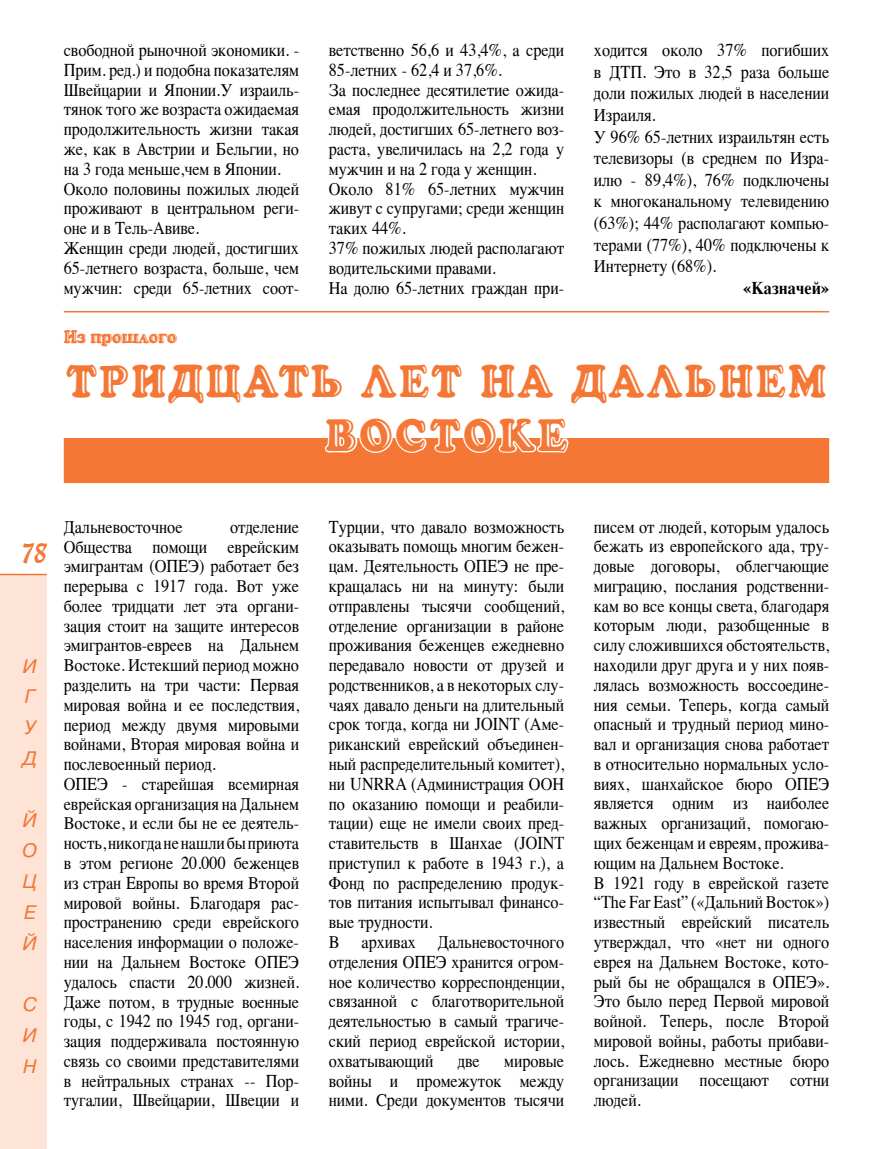
<style>
.page{position:relative;width:893px;height:1149px;background:#fff}
.page>*{position:absolute;margin:0;border:0;box-sizing:border-box;transform-origin:0 0}
.t1{font:900 45px/54px "Cooper Hilite CY";letter-spacing:.075em;color:#f47735;text-align:center;scale:.9 1}
.t2{font:27px "Cascade Script";color:#f47735;scale:.9 1}
.t3{font:italic 19.5px/30.8px "Pragmatica C";color:#f47735;text-align:justify}
.t4{font:18px/19.8px "Times";color:#000;scale:.9 1}
.t5{font:700 18px "Times";color:#000;scale:.9 1}
.t6{font:900 18px "Cooper Hilite CY";letter-spacing:-.03em;color:#f47735;scale:.9 1}
</style>
<div class="page">
<div style="left:0;top:574px;width:47px;height:574px;background:#fde4d7"></div>
<hr style="left:0;top:573px;width:47px;height:2px;background:#f47735">
<svg style="left:63px;top:311px;width:767px;height:173px"></svg>
<hr style="left:64px;top:311px;width:765px;height:1px;background:#f47735">
<p class="t4" style="left:64px;top:39px;width:263px">свободной рыночной экономики. -<br>Прим. ред.) и подобна показателям<br>Швейцарии и Японии.У израиль&shy;тянок того же возраста ожидаемая продолжительность жизни такая же, как в Австрии и Бельгии, но на 3 года меньше,чем в Японии.<br>Около половины пожилых людей проживают в центральном реги&shy;оне и в Тель-Авиве.<br>Женщин среди людей, достигших<br>65-летнего возраста, больше, чем мужчин: среди 65-летних соот-</p>
<p class="t4" style="left:329px;top:39px;width:263px">ветственно 56,6 и 43,4%, а среди<br>85-летних - 62,4 и 37,6%.<br>За последнее десятилетие ожида&shy;емая продолжительность жизни людей, достигших 65-летнего воз&shy;раста, увеличилась на 2,2 года у мужчин и на 2 года у женщин.<br>Около 81% 65-летних мужчин живут с супругами; среди женщин таких 44%.<br>37% пожилых людей располагают водительскими правами.<br>На долю 65-летних граждан при-</p>
<p class="t4" style="left:594px;top:38px;width:263px;line-height:21.6px">ходится около 37% погибших в ДТП. Это в 32,5 раза больше доли пожилых людей в населении<br>Израиля.<br>У 96% 65-летних израильтян есть телевизоры (в среднем по Изра&shy;илю - 89,4%), 76% подключены к многоканальному телевидению (63%); 44% располагают компью&shy;терами (77%), 40% подключены к<br>Интернету (68%).</p>
<p class="t5" style="left:743px;top:270px;width:97px">«Казначей»</p>
<p class="t6" style="left:64px;top:325px;width:128px">Из прошлого</p>
<h1 class="t1" style="left:67px;top:353px;width:845px">ТРИДЦАТЬ ЛЕТ НА ДАЛЬНЕМ<br>ВОСТОКЕ</h1>
<h2 class="t2" style="left:20px;top:537px;width:32px">78</h2>
<p class="t3" style="left:23px;top:650px;width:16px">И Г У Д</p>
<p class="t3" style="left:22px;top:804px;width:16px">Й O Ц Е Й</p>
<p class="t3" style="left:23px;top:988px;width:16px">С И Н</p>
<p class="t4" style="left:64px;top:515px;width:263px;text-indent:166px">отделение<br>Общества помощи еврейским эмигрантам (ОПЕЭ) работает без перерыва с 1917 года. Вот уже более тридцати лет эта органи&shy;зация стоит на защите интересов эмигрантов-евреев на Дальнем<br>Востоке. Истекший период можно разделить на три части: Первая мировая война и ее последствия, период между двумя мировыми войнами, Вторая мировая война и послевоенный период.<br>ОПЕЭ - старейшая всемирная еврейская организация на Дальнем<br>Востоке, и если бы не ее деятель&shy;ность, никогда не нашли бы приюта в этом регионе 20.000 беженцев из стран Европы во время Второй мировой войны. Благодаря рас&shy;пространению среди еврейского населения информации о положе&shy;нии на Дальнем Востоке ОПЕЭ удалось спасти 20.000 жизней.<br>Даже потом, в трудные военные годы, с 1942 по 1945 год, органи&shy;зация поддерживала постоянную связь со своими представителями в нейтральных странах -- Пор&shy;тугалии, Швейцарии, Швеции и</p>
<p class="t4" style="left:329px;top:515px;width:263px">Турции, что давало возможность оказывать помощь многим бежен&shy;цам. Деятельность ОПЕЭ не пре&shy;кращалась ни на минуту: были отправлены тысячи сообщений, отделение организации в районе проживания беженцев ежедневно передавало новости от друзей и родственников, а в некоторых слу&shy;чаях давало деньги на длительный срок тогда, когда ни JOINT (Аме&shy;риканский еврейский объединен&shy;ный распределительный комитет), ни UNRRA (Администрация ООН по оказанию помощи и реабили&shy;тации) еще не имели своих пред&shy;ставительств в Шанхае (JOINT приступил к работе в 1943 г.), а<br>Фонд по распределению продук&shy;тов питания испытывал финансо&shy;вые трудности.<br>В архивах Дальневосточного отделения ОПЕЭ хранится огром&shy;ное количество корреспонденции, связанной с благотворительной деятельностью в самый трагиче&shy;ский период еврейской истории, охватывающий</p>
<p class="t4" style="left:64px;top:515px;width:133px">Дальневосточное</p>
<p class="t4" style="left:329px;top:1048px;width:263px;text-align:justify;text-indent:175px">мировые войны и промежуток между ними. Среди документов тысячи</p>
<p class="t4" style="left:458px;top:1048px;width:26px">две</p>
<p class="t4" style="left:594px;top:515px;width:263px">писем от людей, которым удалось бежать из европейского ада, тру&shy;довые договоры, облегчающие миграцию, послания родственни&shy;кам во все концы света, благодаря которым люди, разобщенные в силу сложившихся обстоятельств, находили друг друга и у них появ&shy;лялась возможность воссоедине&shy;ния семьи. Теперь, когда самый опасный и трудный период мино&shy;вал и организация снова работает в относительно нормальных усло&shy;виях, шанхайское бюро ОПЕЭ является одним из наиболее важных организаций, помогаю&shy;щих беженцам и евреям, прожива&shy;ющим на Дальнем Востоке.<br>В 1921 году в еврейской газете “The Far East” («Дальний Восток») известный еврейский писатель утверждал, что «нет ни одного еврея на Дальнем Востоке, кото&shy;рый бы не обращался в ОПЕЭ».<br>Это было перед Первой мировой войной. Теперь, после Второй мировой войны, работы прибави&shy;лось. Ежедневно местные бюро организации посещают сотни людей.</p>
</div>
